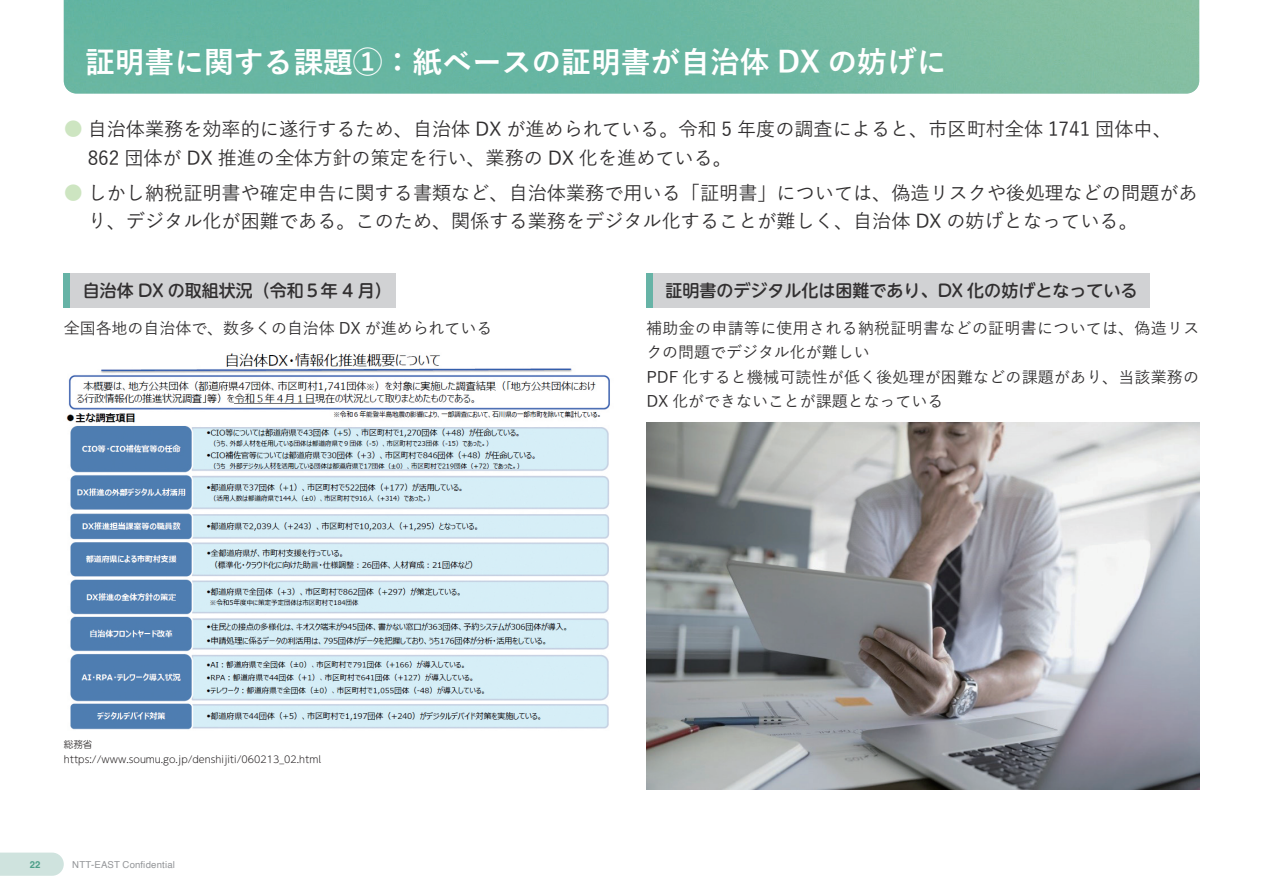
<style>
.page{position:relative;width:1263px;height:893px;background:#fff}
.page>*{position:absolute;margin:0;border:0;box-sizing:border-box;transform-origin:0 0}
.t1{font:700 29.7px "Yu Gothic";color:#fff}
.t2{font:500 19.2px/28.7px "Yu Gothic";color:#312f30}
.t3{font:500 16.95px "UD Shin M Go Pr 6 N";color:#312f30}
.t4{font:500 15.9px/24.5px "Yu Gothic";letter-spacing:.015em;color:#312f30}
.t5{font:300 9.6px/14.4px "UD Shin M Go Pr 6 N";color:#231f20}
.t6{font:9.6px "Helvetica";letter-spacing:.02em;color:#939598}
.t7{font:700 9.6px "Helvetica";color:#4d9f89}
.s1{color:#cde5c1}
</style>
<div class="page">
<img style="left:64px;top:0;width:1135px;height:94px">
<svg style="left:0;top:853px;width:64px;height:23px"></svg>
<div style="left:646px;top:273px;width:504px;height:34px;background:#d1d2d4"></div>
<div style="left:646px;top:273px;width:7px;height:34px;background:#66b3a6"></div>
<div style="left:64px;top:273px;width:332px;height:34px;background:#d1d2d4"></div>
<div style="left:64px;top:273px;width:6px;height:34px;background:#66b3a6"></div>
<img style="left:66px;top:353px;width:544px;height:377px">
<img style="left:646px;top:422px;width:553px;height:368px">
<h1 class="t1" style="left:85px;top:45px;width:863px">証明書に関する課題①：紙ベースの証明書が自治体 DX の妨げに</h1>
<p class="t2" style="left:88px;top:112px;width:1085px;text-indent:-24px"><span class="s1">●</span> 自治体業務を効率的に遂行するため、自治体 DX が進められている。令和 5 年度の調査によると、市区町村全体 1741 団体中、<br>862 団体が DX 推進の全体方針の策定を行い、業務の DX 化を進めている。</p>
<p class="t2" style="left:88px;top:176px;width:1111px;text-indent:-24px"><span class="s1">●</span> しかし納税証明書や確定申告に関する書類など、自治体業務で用いる「証明書」については、偽造リスクや後処理などの問題があり、デジタル化が困難である。このため、関係する業務をデジタル化することが難しく、自治体 DX の妨げとなっている。</p>
<p class="t3" style="left:83px;top:276px;width:310px">自治体 DX の取組状況（令和５年 4 月）</p>
<p class="t3" style="left:665px;top:276px;width:473px">証明書のデジタル化は困難であり、DX 化の妨げとなっている</p>
<p class="t4" style="left:64px;top:314px;width:430px">全国各地の自治体で、数多くの自治体 DX が進められている</p>
<p class="t4" style="left:646px;top:314px;width:554px">補助金の申請等に使用される納税証明書などの証明書については、偽造リスクの問題でデジタル化が難しい<br>PDF 化すると機械可読性が低く後処理が困難などの課題があり、当該業務の<br>DX 化ができないことが課題となっている</p>
<p class="t5" style="left:64px;top:737px;width:259px">総務省https://www.soumu.go.jp/denshijiti/060213_02.html</p>
<p class="t7" style="left:30px;top:858px;width:12px">22</p>
<p class="t6" style="left:72px;top:857px;width:104px">NTT-EAST Confidential</p>
</div>
